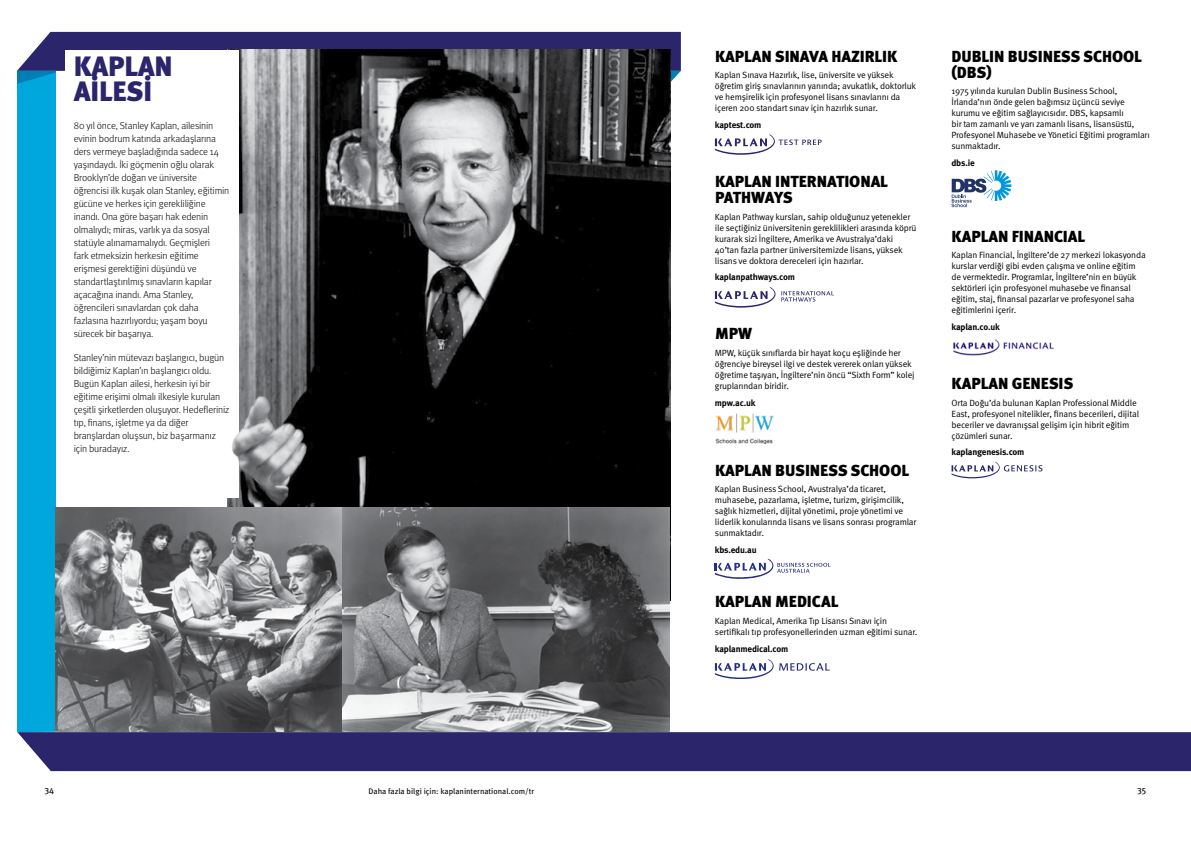
<style>
.page{position:relative;width:1191px;height:842px;background:#fff}
.page>*{position:absolute;margin:0;border:0;box-sizing:border-box;transform-origin:0 0}
.t1{font:900 28px/25px "Meta Pro";letter-spacing:-.01em;color:#2b256c}
.t2{font:900 16px/16px "Meta Pro";letter-spacing:-.005em;color:#000}
.t3{font:300 10px/13px "Meta Pro";letter-spacing:-.02em;color:#000}
.t4{font:9px/11px "Meta Pro Norm";letter-spacing:-.02em;color:#000}
.t5{font:700 9px "Meta Pro";letter-spacing:-.025em;color:#000}
.t6{font:9px "Meta Pro";color:#000}
.t7{font:8px "Meta Pro";letter-spacing:-.005em;color:#000}
</style>
<div class="page">
<div style="left:17px;top:732px;width:1174px;height:39px;background:#2b256c"></div>
<svg style="left:17px;top:32px;width:664px;height:700px;background:#4f5b62"></svg>
<div style="left:65px;top:50px;width:174px;height:447px;background:#fff"></div>
<svg style="left:715px;top:135px;width:106px;height:20px"></svg>
<svg style="left:715px;top:287px;width:60px;height:21px"></svg>
<svg style="left:781px;top:291px;width:53px;height:11px"></svg>
<img style="left:715px;top:413px;width:59px;height:30px">
<svg style="left:715px;top:559px;width:115px;height:20px"></svg>
<svg style="left:715px;top:659px;width:58px;height:20px"></svg>
<svg style="left:779px;top:663px;width:51px;height:8px"></svg>
<svg style="left:951px;top:170px;width:60px;height:37px"></svg>
<img style="left:953px;top:339px;width:101px;height:17px">
<svg style="left:951px;top:462px;width:91px;height:16px"></svg>
<img style="left:227px;top:388px;width:99px;height:118px">
<h1 class="t1" style="left:74px;top:53px;width:100px">KAPLAN<br>AİLESİ</h1>
<p class="t3" style="left:74px;top:118px;width:157px">80 yıl önce, Stanley Kaplan, ailesinin evinin bodrum katında arkadaşlarına ders vermeye başladığında sadece 14 yaşındaydı. İki göçmenin oğlu olarak Brooklyn’de doğan ve üniversite öğrencisi ilk kuşak olan Stanley, eğitimin gücüne ve herkes için gerekliliğine inandı. Ona göre başarı hak edenin olmalıydı; miras, varlık ya da sosyal statüyle alınamamalıydı. Geçmişleri<br>fark etmeksizin herkesin eğitime erişmesi gerektiğini düşündü ve standartlaştırılmış sınavların kapılar açacağına inandı. Ama Stanley, öğrencileri sınavlardan çok daha fazlasına hazırlıyordu; yaşam boyu sürecek bir başarıya.</p>
<p class="t3" style="left:74px;top:350px;width:157px">Stanley’nin mütevazı başlangıcı, bugün bildiğimiz Kaplan’ın başlangıcı oldu.<br>Bugün Kaplan ailesi, herkesin iyi bir eğitime erişimi olmalı ilkesiyle kurulan çeşitli şirketlerden oluşuyor. Hedefleriniz tıp, finans, işletme ya da diğer branşlardan oluşsun, biz başarmanız için buradayız.</p>
<h2 class="t2" style="left:715px;top:47px;width:184px">KAPLAN SINAVA HAZIRLIK</h2>
<p class="t4" style="left:715px;top:69px;width:203px">Kaplan Sınava Hazırlık, lise, üniversite ve yüksek öğretim giriş sınavlarının yanında; avukatlık, doktorluk ve hemşirelik için profesyonel lisans sınavlarını da içeren 200 standart sınav için hazırlık sunar.</p>
<p class="t5" style="left:715px;top:118px;width:48px">kaptest.com</p>
<h2 class="t2" style="left:715px;top:173px;width:175px">KAPLAN INTERNATIONAL<br>PATHWAYS</h2>
<p class="t4" style="left:715px;top:210px;width:203px">Kaplan Pathway kursları, sahip olduğunuz yetenekler ile seçtiğiniz üniversitenin gereklilikleri arasında köprü kurarak sizi İngiltere, Amerika ve Avustralya’daki 40’tan fazla partner üniversitemizde lisans, yüksek lisans ve doktora dereceleri için hazırlar.</p>
<p class="t5" style="left:715px;top:270px;width:82px">kaplanpathways.com</p>
<h2 class="t2" style="left:715px;top:325px;width:39px">MPW</h2>
<p class="t4" style="left:715px;top:347px;width:201px">MPW, küçük sınıflarda bir hayat koçu eşliğinde her öğrenciye bireysel ilgi ve destek vererek onları yüksek öğretime taşıyan, İngiltere’nin öncü “Sixth Form” kolej gruplarından biridir.</p>
<p class="t5" style="left:715px;top:396px;width:42px">mpw.ac.uk</p>
<h2 class="t2" style="left:715px;top:461px;width:196px">KAPLAN BUSINESS SCHOOL</h2>
<p class="t4" style="left:715px;top:483px;width:203px">Kaplan Business School, Avustralya’da ticaret, muhasebe, pazarlama, işletme, turizm, girişimcilik, sağlık hizmetleri, dijital yönetimi, proje yönetimi ve liderlik konularında lisans ve lisans sonrası programlar sunmaktadır.</p>
<p class="t5" style="left:715px;top:543px;width:43px">kbs.edu.au</p>
<h2 class="t2" style="left:715px;top:593px;width:125px">KAPLAN MEDICAL</h2>
<p class="t4" style="left:715px;top:615px;width:204px">Kaplan Medical, Amerika Tıp Lisansı Sınavı için sertifikalı tıp profesyonellerinden uzman eğitimi sunar.</p>
<p class="t5" style="left:715px;top:642px;width:75px">kaplanmedical.com</p>
<h2 class="t2" style="left:951px;top:47px;width:192px">DUBLIN BUSINESS SCHOOL (DBS)</h2>
<p class="t4" style="left:951px;top:85px;width:200px">1975 yılında kurulan Dublin Business School, İrlanda’nın önde gelen bağımsız üçüncü seviye kurumu ve eğitim sağlayıcısıdır. DBS, kapsamlı<br>bir tam zamanlı ve yarı zamanlı lisans, lisansüstü, Profesyonel Muhasebe ve Yönetici Eğitimi programları sunmaktadır.</p>
<p class="t5" style="left:951px;top:156px;width:25px">dbs.ie</p>
<h2 class="t2" style="left:951px;top:227px;width:135px">KAPLAN FINANCIAL</h2>
<p class="t4" style="left:951px;top:249px;width:196px">Kaplan Financial, İngiltere’de 27 merkezi lokasyonda kurslar verdiği gibi evden çalışma ve online eğitim de vermektedir. Programlar, İngiltere’nin en büyük sektörleri için profesyonel muhasebe ve finansal eğitim, staj, finansal pazarlar ve profesyonel saha eğitimlerini içerir.</p>
<p class="t5" style="left:951px;top:320px;width:50px">kaplan.co.uk</p>
<h2 class="t2" style="left:951px;top:375px;width:123px">KAPLAN GENESIS</h2>
<p class="t4" style="left:951px;top:397px;width:189px">Orta Doğu’da bulunan Kaplan Professional Middle East, profesyonel nitelikler, finans becerileri, dijital beceriler ve davranışsal gelişim için hibrit eğitim çözümleri sunar.</p>
<p class="t5" style="left:951px;top:445px;width:74px">kaplangenesis.com</p>
<p class="t6" style="left:45px;top:784px;width:11px">34</p>
<p class="t7" style="left:369px;top:785px;width:167px">Daha fazla bilgi için: kaplaninternational.com/tr</p>
<p class="t6" style="left:1137px;top:784px;width:11px">35</p>
</div>
